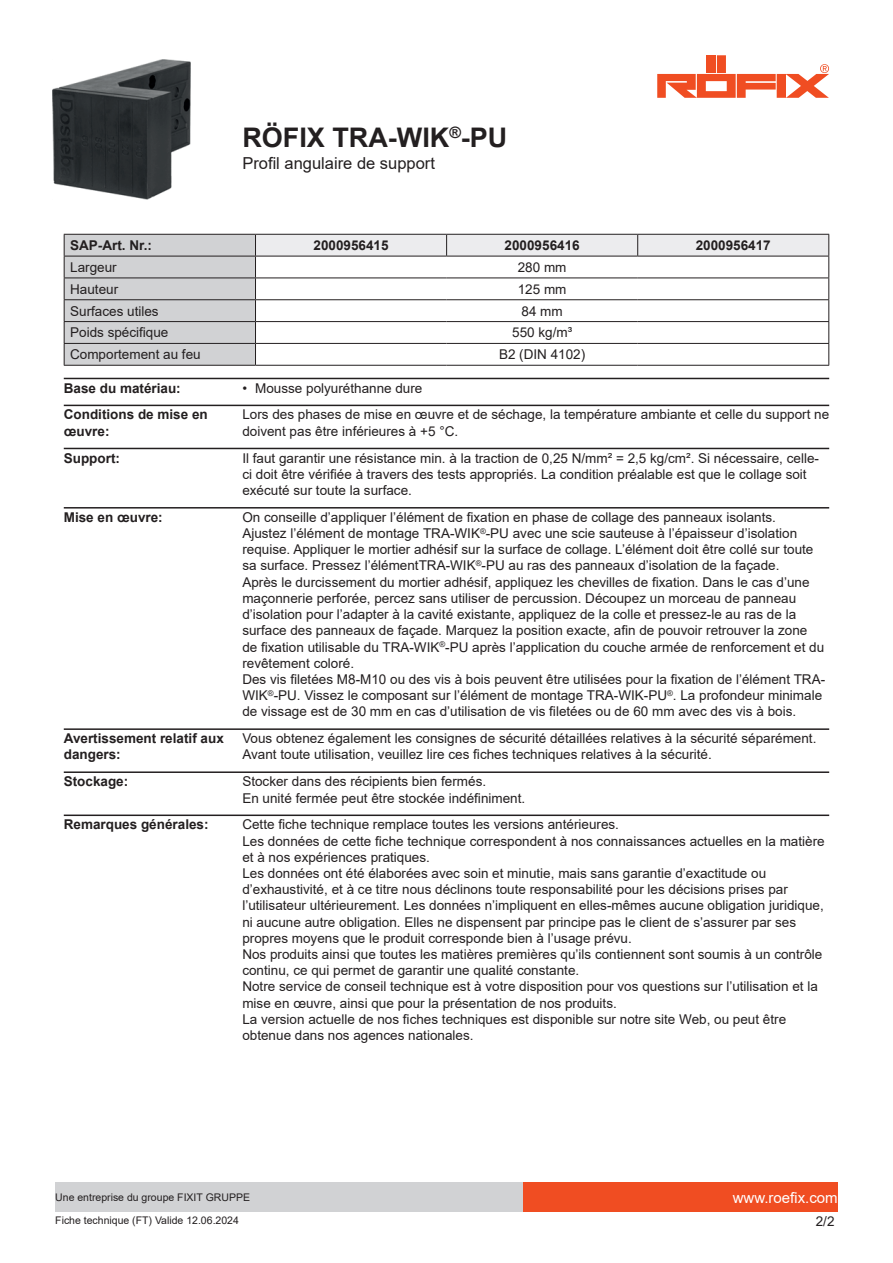
<style>
.page{position:relative;width:893px;height:1263px;background:#fff}
.page>*{position:absolute;margin:0;border:0;box-sizing:border-box;transform-origin:0 0}
.t1{font:700 27px "Arial";color:#231f20}
.t2{font:16.5px "Arial";color:#231f20}
.t3{font:15px "Arial";color:#fff}
.t4{font:13.5px/16.2px "Arial";color:#231f20}
.t5{font:700 13.5px/16.2px "Arial";color:#231f20}
.t6{font:10.5px "Arial";color:#231f20}
</style>
<div class="page">
<img style="left:52px;top:60px;width:138px;height:140px">
<div style="left:717px;top:55px;width:9px;height:18px;background:#f04d22"></div>
<div style="left:707px;top:55px;width:9px;height:18px;background:#f04d22"></div>
<svg style="left:657px;top:64px;width:172px;height:34px"></svg>
<div style="left:523px;top:1182px;width:315px;height:30px;background:#f04d22"></div>
<div style="left:55px;top:1182px;width:468px;height:30px;background:#d1d2d4"></div>
<svg style="left:64px;top:234px;width:765px;height:131px"></svg>
<hr style="left:64px;top:365px;width:191px;height:1px;background:#231f20">
<hr style="left:255px;top:365px;width:192px;height:1px;background:#231f20">
<hr style="left:447px;top:365px;width:191px;height:1px;background:#231f20">
<hr style="left:638px;top:365px;width:191px;height:1px;background:#231f20">
<hr style="left:64px;top:378px;width:765px;height:1px;background:#231f20">
<hr style="left:64px;top:405px;width:765px;height:1px;background:#231f20">
<hr style="left:64px;top:448px;width:765px;height:1px;background:#231f20">
<hr style="left:64px;top:507px;width:765px;height:1px;background:#231f20">
<hr style="left:64px;top:728px;width:765px;height:2px;background:#231f20">
<hr style="left:64px;top:771px;width:765px;height:2px;background:#231f20">
<hr style="left:64px;top:814px;width:765px;height:2px;background:#231f20">
<h1 class="t1" style="left:242px;top:119px;width:267px">RÖFIX TRA-WIK<sup>®</sup>-PU</h1>
<p class="t2" style="left:242px;top:152px;width:194px">Profil angulaire de support</p>
<p class="t5" style="left:70px;top:237px;width:83px">SAP-Art. Nr.:</p>
<p class="t5" style="left:313px;top:237px;width:77px">2000956415</p>
<p class="t5" style="left:505px;top:237px;width:77px">2000956416</p>
<p class="t5" style="left:696px;top:237px;width:77px">2000956417</p>
<p class="t4" style="left:70px;top:259px;width:48px">Largeur</p>
<p class="t4" style="left:518px;top:259px;width:50px">280 mm</p>
<p class="t4" style="left:70px;top:281px;width:50px">Hauteur</p>
<p class="t4" style="left:518px;top:281px;width:50px">125 mm</p>
<p class="t4" style="left:70px;top:303px;width:90px">Surfaces utiles</p>
<p class="t4" style="left:522px;top:303px;width:43px">84 mm</p>
<p class="t4" style="left:70px;top:324px;width:100px">Poids spécifique</p>
<p class="t4" style="left:512px;top:324px;width:62px">550 kg/m³</p>
<p class="t4" style="left:70px;top:346px;width:132px">Comportement au feu</p>
<p class="t4" style="left:499px;top:346px;width:88px">B2 (DIN 4102)</p>
<p class="t5" style="left:64px;top:380px;width:119px">Base du matériau:</p>
<p class="t4" style="left:242px;top:380px;width:182px">• Mousse polyuréthanne dure</p>
<p class="t5" style="left:64px;top:407px;width:146px">Conditions de mise en œuvre:</p>
<p class="t4" style="left:242px;top:406px;width:588px">Lors des phases de mise en œuvre et de séchage, la température ambiante et celle du support ne doivent pas être inférieures à +5 °C.</p>
<p class="t5" style="left:64px;top:450px;width:58px">Support:</p>
<p class="t4" style="left:242px;top:450px;width:578px">Il faut garantir une résistance min. à la traction de 0,25 N/mm² = 2,5 kg/cm². Si nécessaire, celle&shy;ci doit être vérifiée à travers des tests appropriés. La condition préalable est que le collage soit exécuté sur toute la surface.</p>
<p class="t5" style="left:64px;top:509px;width:101px">Mise en œuvre:</p>
<p class="t4" style="left:242px;top:509px;width:584px">On conseille d’appliquer l’élément de fixation en phase de collage des panneaux isolants.<br>Ajustez l’élément de montage TRA-WIK<sup>®</sup>-PU avec une scie sauteuse à l’épaisseur d’isolation requise. Appliquer le mortier adhésif sur la surface de collage. L’élément doit être collé sur toute sa surface. Pressez l’élémentTRA-WIK<sup>®</sup>-PU au ras des panneaux d’isolation de la façade.<br>Après le durcissement du mortier adhésif, appliquez les chevilles de fixation. Dans le cas d’une maçonnerie perforée, percez sans utiliser de percussion. Découpez un morceau de panneau d’isolation pour l’adapter à la cavité existante, appliquez de la colle et pressez-le au ras de la surface des panneaux de façade. Marquez la position exacte, afin de pouvoir retrouver la zone de fixation utilisable du TRA-WIK<sup>®</sup>-PU après l’application du couche armée de renforcement et du revêtement coloré.<br>Des vis filetées M8-M10 ou des vis à bois peuvent être utilisées pour la fixation de l’élément TRA-WIK<sup>®</sup>-PU. Vissez le composant sur l’élément de montage TRA-WIK-PU<sup>®</sup>. La profondeur minimale de vissage est de 30 mm en cas d’utilisation de vis filetées ou de 60 mm avec des vis à bois.</p>
<p class="t5" style="left:64px;top:730px;width:162px">Avertissement relatif aux dangers:</p>
<p class="t4" style="left:242px;top:730px;width:576px">Vous obtenez également les consignes de sécurité détaillées relatives à la sécurité séparément.<br>Avant toute utilisation, veuillez lire ces fiches techniques relatives à la sécurité.</p>
<p class="t5" style="left:64px;top:774px;width:66px">Stockage:</p>
<p class="t4" style="left:242px;top:773px;width:284px">Stocker dans des récipients bien fermés.<br>En unité fermée peut être stockée indéfiniment.</p>
<p class="t5" style="left:64px;top:817px;width:146px">Remarques générales:</p>
<p class="t4" style="left:242px;top:816px;width:584px">Cette fiche technique remplace toutes les versions antérieures.<br>Les données de cette fiche technique correspondent à nos connaissances actuelles en la matière et à nos expériences pratiques.<br>Les données ont été élaborées avec soin et minutie, mais sans garantie d’exactitude ou d’exhaustivité, et à ce titre nous déclinons toute responsabilité pour les décisions prises par l’utilisateur ultérieurement. Les données n’impliquent en elles-mêmes aucune obligation juridique, ni aucune autre obligation. Elles ne dispensent par principe pas le client de s’assurer par ses propres moyens que le produit corresponde bien à l’usage prévu.<br>Nos produits ainsi que toutes les matières premières qu’ils contiennent sont soumis à un contrôle continu, ce qui permet de garantir une qualité constante.<br>Notre service de conseil technique est à votre disposition pour vos questions sur l’utilisation et la mise en œuvre, ainsi que pour la présentation de nos produits.<br>La version actuelle de nos fiches techniques est disponible sur notre site Web, ou peut être obtenue dans nos agences nationales.</p>
<p class="t6" style="left:55px;top:1190px;width:196px">Une entreprise du groupe FIXIT GRUPPE</p>
<p class="t3" style="left:733px;top:1187px;width:107px">www.roefix.com</p>
<p class="t6" style="left:55px;top:1213px;width:185px">Fiche technique (FT) Valide 12.06.2024</p>
<p class="t4" style="left:816px;top:1213px;width:20px">2/2</p>
</div>
